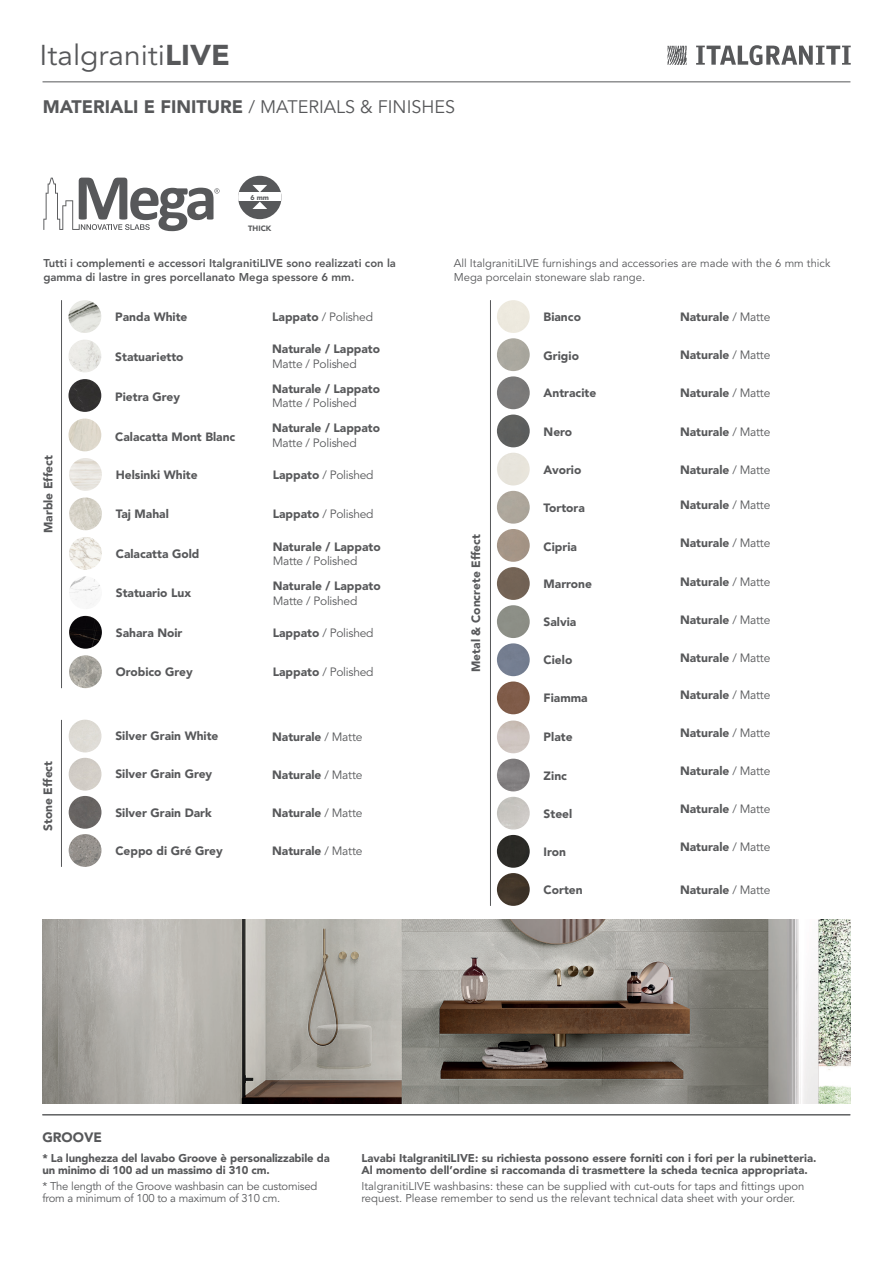
<style>
.page{position:relative;width:893px;height:1263px;background:#fff}
.page>*{position:absolute;margin:0;border:0;box-sizing:border-box;transform-origin:0 0}
.t1{font:28.5px "Avenir LT Std";color:#57585a;scale:1.05 1}
.t2{font:18px "Avenir LT Std";color:#57585a}
.t3{font:900 13.5px "Avenir LT Std";color:#57585a}
.t4{font:900 12px/14.4px "Avenir LT Std";color:#57585a}
.t5{font:12px "Avenir LT Std";letter-spacing:-.02em;color:#57585a}
.t6{font:11.25px/12px "Avenir LT Std";color:#57585a}
.t7{font:900 11.25px/12px "Avenir LT Std";color:#57585a}
.t8{font:800 11.25px/13.5px "Avenir LT Std";color:#57585a}
.t9{font:11.25px/12px "Avenir LT Std";letter-spacing:-.02em;color:#57585a}
.t10{font:900 7.65px "Avenir LT Std";color:#57585a}
.t11{font:900 7.05px "Avenir LT Std";color:#57585a}
.s1{font-weight:900}
.s2{font-weight:400}
</style>
<div class="page">
<svg style="left:696px;top:45px;width:155px;height:20px"></svg>
<svg style="left:667px;top:46px;width:20px;height:19px"></svg>
<hr style="left:43px;top:82px;width:807px;height:1px;background:#57585a">
<hr style="left:42px;top:1114px;width:808px;height:1px;background:#57585a">
<svg style="left:43px;top:178px;width:177px;height:53px"></svg>
<div style="left:238px;top:176px;width:44px;height:43px;background:#57585a;border-radius:50%"></div>
<svg style="left:252px;top:185px;width:15px;height:7px"></svg>
<svg style="left:252px;top:202px;width:15px;height:7px"></svg>
<div style="left:238px;top:192px;width:44px;height:9px;background:#fff"></div>
<img style="left:43px;top:920px;width:808px;height:183px">
<img style="left:69px;top:758px;width:32px;height:33px;border-radius:16px">
<img style="left:69px;top:796px;width:32px;height:33px;border-radius:16px">
<img style="left:69px;top:834px;width:32px;height:33px;border-radius:16px">
<hr style="left:61px;top:720px;width:1px;height:147px;background:#57585a">
<img style="left:497px;top:300px;width:33px;height:33px;border-radius:16px">
<img style="left:497px;top:338px;width:33px;height:33px;border-radius:16px">
<img style="left:497px;top:376px;width:33px;height:33px;border-radius:16px">
<img style="left:497px;top:415px;width:33px;height:32px;border-radius:16px">
<img style="left:497px;top:453px;width:33px;height:32px;border-radius:16px">
<hr style="left:490px;top:300px;width:1px;height:606px;background:#57585a">
<hr style="left:61px;top:300px;width:1px;height:388px;background:#57585a">
<img style="left:69px;top:458px;width:33px;height:33px;border-radius:16px">
<img style="left:69px;top:497px;width:33px;height:33px;border-radius:16px">
<img style="left:69px;top:655px;width:33px;height:33px;border-radius:16px">
<img style="left:68px;top:419px;width:33px;height:32px;border-radius:16px">
<img style="left:69px;top:616px;width:33px;height:33px;border-radius:16px">
<img style="left:68px;top:379px;width:33px;height:33px;border-radius:16px">
<img style="left:69px;top:576px;width:33px;height:33px;border-radius:16px">
<img style="left:68px;top:340px;width:33px;height:32px;border-radius:16px">
<img style="left:69px;top:537px;width:33px;height:33px;border-radius:16px">
<img style="left:68px;top:300px;width:33px;height:33px;border-radius:16px">
<img style="left:497px;top:491px;width:33px;height:33px;border-radius:16px">
<img style="left:497px;top:529px;width:33px;height:33px;border-radius:16px">
<img style="left:497px;top:567px;width:33px;height:33px;border-radius:16px">
<img style="left:497px;top:605px;width:33px;height:33px;border-radius:16px">
<img style="left:497px;top:643px;width:33px;height:33px;border-radius:16px">
<img style="left:497px;top:681px;width:33px;height:33px;border-radius:16px">
<img style="left:497px;top:720px;width:33px;height:33px;border-radius:16px">
<img style="left:497px;top:759px;width:33px;height:32px;border-radius:16px">
<img style="left:497px;top:797px;width:33px;height:33px;border-radius:16px">
<img style="left:497px;top:835px;width:33px;height:33px;border-radius:16px">
<img style="left:497px;top:873px;width:33px;height:33px;border-radius:16px">
<h1 class="t1" style="left:40px;top:39px;width:183px">Italgraniti<span class="s1">LIVE</span></h1>
<p class="t2" style="left:43px;top:96px;width:414px"><span class="s1">MATERIALI E FINITURE</span> / MATERIALS &amp; FINISHES</p>
<p class="t11" style="left:251px;top:193px;width:20px">6 mm</p>
<p class="t10" style="left:248px;top:224px;width:25px">THICK</p>
<p class="t8" style="left:43px;top:257px;width:354px">Tutti i complementi e accessori ItalgranitiLIVE sono realizzati con la gamma di lastre in gres porcellanato Mega spessore 6 mm.</p>
<p class="t6" style="left:454px;top:257px;width:378px;line-height:13.5px">All ItalgranitiLIVE furnishings and accessories are made with the 6 mm thick<br>Mega porcelain stoneware slab range.</p>
<p class="t4" style="left:41px;top:533px;width:79px;rotate:-90deg">Marble Effect</p>
<p class="t4" style="left:41px;top:831px;width:72px;rotate:-90deg">Stone Effect</p>
<p class="t4" style="left:115px;top:310px;width:74px">Panda White</p>
<p class="t4" style="left:115px;top:349px;width:70px">Statuarietto</p>
<p class="t4" style="left:115px;top:389px;width:66px">Pietra Grey</p>
<p class="t4" style="left:115px;top:429px;width:122px">Calacatta Mont Blanc</p>
<p class="t4" style="left:116px;top:467px;width:83px">Helsinki White</p>
<p class="t4" style="left:116px;top:507px;width:55px">Taj Mahal</p>
<p class="t4" style="left:116px;top:546px;width:85px">Calacatta Gold</p>
<p class="t4" style="left:116px;top:586px;width:77px">Statuario Lux</p>
<p class="t4" style="left:116px;top:625px;width:68px">Sahara Noir</p>
<p class="t4" style="left:116px;top:665px;width:78px">Orobico Grey</p>
<p class="t4" style="left:115px;top:728px;width:105px">Silver Grain White</p>
<p class="t4" style="left:115px;top:767px;width:98px">Silver Grain Grey</p>
<p class="t4" style="left:115px;top:805px;width:98px">Silver Grain Dark</p>
<p class="t4" style="left:115px;top:843px;width:109px">Ceppo di Gré Grey</p>
<p class="t5" style="left:272px;top:310px;width:102px"><span class="s1">Lappato</span> / Polished</p>
<p class="t4" style="left:272px;top:342px;width:109px">Naturale / Lappato<br><span class="s2">Matte / Polished</span></p>
<p class="t4" style="left:272px;top:381px;width:109px">Naturale / Lappato<br><span class="s2">Matte / Polished</span></p>
<p class="t4" style="left:272px;top:421px;width:109px">Naturale / Lappato<br><span class="s2">Matte / Polished</span></p>
<p class="t5" style="left:273px;top:468px;width:102px"><span class="s1">Lappato</span> / Polished</p>
<p class="t5" style="left:273px;top:507px;width:102px"><span class="s1">Lappato</span> / Polished</p>
<p class="t4" style="left:273px;top:539px;width:109px">Naturale / Lappato<br><span class="s2">Matte / Polished</span></p>
<p class="t4" style="left:273px;top:579px;width:109px">Naturale / Lappato<br><span class="s2">Matte / Polished</span></p>
<p class="t5" style="left:273px;top:626px;width:102px"><span class="s1">Lappato</span> / Polished</p>
<p class="t5" style="left:273px;top:665px;width:102px"><span class="s1">Lappato</span> / Polished</p>
<p class="t4" style="left:272px;top:729px;width:92px">Naturale <span class="s2">/ Matte</span></p>
<p class="t4" style="left:272px;top:767px;width:92px">Naturale <span class="s2">/ Matte</span></p>
<p class="t4" style="left:272px;top:805px;width:92px">Naturale <span class="s2">/ Matte</span></p>
<p class="t4" style="left:272px;top:843px;width:92px">Naturale <span class="s2">/ Matte</span></p>
<p class="t4" style="left:469px;top:672px;width:139px;rotate:-90deg">Metal &amp; Concrete Effect</p>
<p class="t4" style="left:544px;top:310px;width:39px">Bianco</p>
<p class="t4" style="left:544px;top:348px;width:37px">Grigio</p>
<p class="t4" style="left:544px;top:386px;width:54px">Antracite</p>
<p class="t4" style="left:544px;top:424px;width:30px">Nero</p>
<p class="t4" style="left:544px;top:462px;width:39px">Avorio</p>
<p class="t4" style="left:544px;top:500px;width:43px">Tortora</p>
<p class="t4" style="left:544px;top:539px;width:35px">Cipria</p>
<p class="t4" style="left:544px;top:577px;width:50px">Marrone</p>
<p class="t4" style="left:544px;top:615px;width:34px">Salvia</p>
<p class="t4" style="left:544px;top:653px;width:30px">Cielo</p>
<p class="t4" style="left:544px;top:691px;width:46px">Fiamma</p>
<p class="t4" style="left:544px;top:730px;width:30px">Plate</p>
<p class="t4" style="left:544px;top:769px;width:25px">Zinc</p>
<p class="t4" style="left:544px;top:806px;width:30px">Steel</p>
<p class="t4" style="left:544px;top:844px;width:24px">Iron</p>
<p class="t4" style="left:544px;top:882px;width:41px">Corten</p>
<p class="t4" style="left:680px;top:310px;width:92px">Naturale <span class="s2">/ Matte</span></p>
<p class="t4" style="left:680px;top:348px;width:92px">Naturale <span class="s2">/ Matte</span></p>
<p class="t4" style="left:680px;top:386px;width:92px">Naturale <span class="s2">/ Matte</span></p>
<p class="t4" style="left:680px;top:424px;width:92px">Naturale <span class="s2">/ Matte</span></p>
<p class="t4" style="left:680px;top:462px;width:92px">Naturale <span class="s2">/ Matte</span></p>
<p class="t4" style="left:680px;top:498px;width:92px">Naturale <span class="s2">/ Matte</span></p>
<p class="t4" style="left:680px;top:536px;width:92px">Naturale <span class="s2">/ Matte</span></p>
<p class="t4" style="left:680px;top:574px;width:92px">Naturale <span class="s2">/ Matte</span></p>
<p class="t4" style="left:680px;top:612px;width:92px">Naturale <span class="s2">/ Matte</span></p>
<p class="t4" style="left:680px;top:650px;width:92px">Naturale <span class="s2">/ Matte</span></p>
<p class="t4" style="left:680px;top:687px;width:92px">Naturale <span class="s2">/ Matte</span></p>
<p class="t4" style="left:680px;top:725px;width:92px">Naturale <span class="s2">/ Matte</span></p>
<p class="t4" style="left:680px;top:764px;width:92px">Naturale <span class="s2">/ Matte</span></p>
<p class="t4" style="left:680px;top:802px;width:92px">Naturale <span class="s2">/ Matte</span></p>
<p class="t4" style="left:680px;top:840px;width:92px">Naturale <span class="s2">/ Matte</span></p>
<p class="t4" style="left:680px;top:882px;width:92px">Naturale <span class="s2">/ Matte</span></p>
<p class="t3" style="left:42px;top:1129px;width:61px">GROOVE</p>
<p class="t7" style="left:42px;top:1152px;width:289px">* La lunghezza del lavabo Groove è personalizzabile da un minimo di 100 ad un massimo di 310 cm.</p>
<p class="t9" style="left:42px;top:1180px;width:277px">* The length of the Groove washbasin can be customised from a minimum of 100 to a maximum of 310 cm.</p>
<p class="t7" style="left:361px;top:1152px;width:456px">Lavabi ItalgranitiLIVE: su richiesta possono essere forniti con i fori per la rubinetteria.<br>Al momento dell’ordine si raccomanda di trasmettere la scheda tecnica appropriata.</p>
<p class="t6" style="left:361px;top:1180px;width:444px">ItalgranitiLIVE washbasins: these can be supplied with cut-outs for taps and fittings upon request. Please remember to send us the relevant technical data sheet with your order.</p>
</div>
